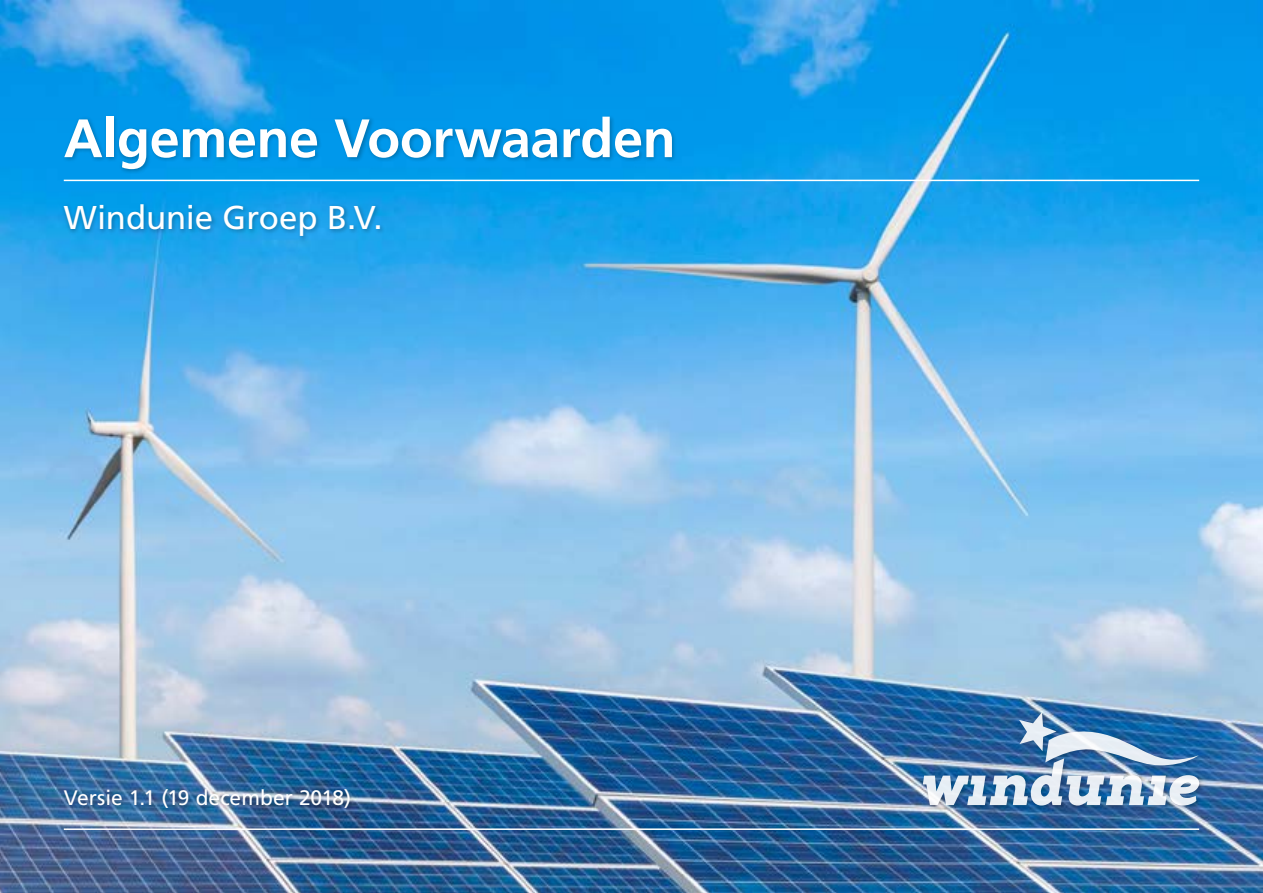
<style>
.page{position:relative;width:1263px;height:893px;background:#fff}
.page>*{position:absolute;margin:0;border:0;box-sizing:border-box;transform-origin:0 0}
.t1{font:700 54px "Frutiger LT Std";letter-spacing:-.01em;color:#fff}
.t2{font:33px "Frutiger LT Std";letter-spacing:-.005em;color:#fff}
.t3{font:21px "Frutiger LT Std";color:#fff}
</style>
<div class="page">
<img style="left:0;top:0;width:1263px;height:893px">
<hr style="left:64px;top:180px;width:1135px;height:1px;background:#fff">
<div style="left:61px;top:203px;width:324px;height:39px;background:#000;opacity:.25"></div>
<div style="left:61px;top:788px;width:293px;height:25px;background:#000;opacity:.25"></div>
<hr style="left:64px;top:828px;width:1135px;height:2px;background:#fff">
<div style="left:920px;top:710px;width:284px;height:100px;background:#000;opacity:.25"></div>
<img style="left:923px;top:712px;width:281px;height:93px">
<div style="left:63px;top:115px;width:613px;height:59px;background:#000;opacity:.25"></div>
<h1 class="t1" style="left:64px;top:107px;width:613px">Algemene Voorwaarden</h1>
<h2 class="t2" style="left:64px;top:198px;width:321px">Windunie Groep B.V.</h2>
<p class="t3" style="left:64px;top:786px;width:289px">Versie 1.1 (19 december 2018)</p>
</div>
